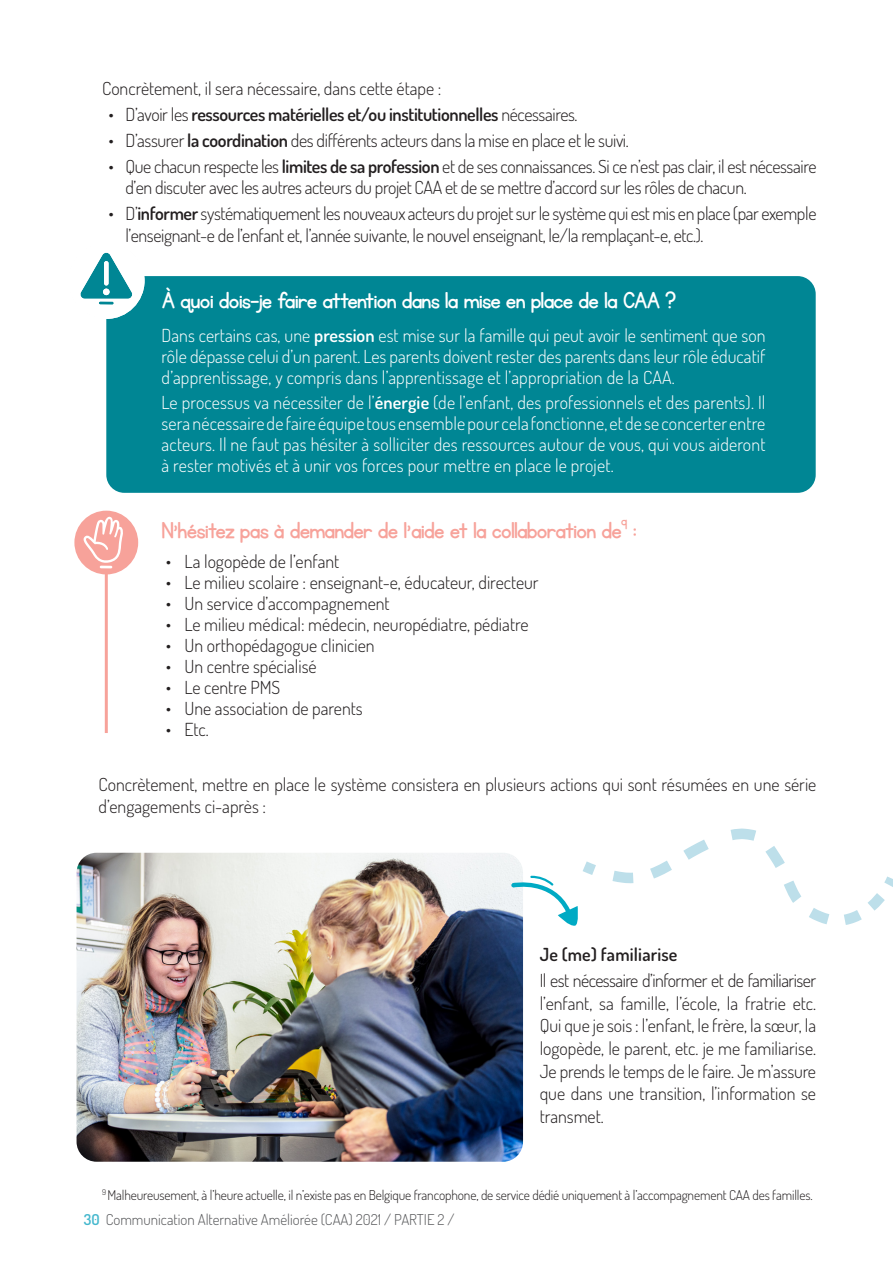
<style>
.page{position:relative;width:893px;height:1263px;background:#fff}
.page>*{position:absolute;margin:0;border:0;box-sizing:border-box;transform-origin:0 0}
.t1{font:27px "KG Primary Penmanship";letter-spacing:-.03em;color:#fff}
.t2{font:27px "KG Primary Penmanship";letter-spacing:-.03em;color:#f7a29a}
.t3{font:300 18px/22.5px "Dosis";letter-spacing:-.01em;color:#231f20}
.t4{font:300 18px/21px "Dosis";letter-spacing:.01em;color:#fff;text-align:justify}
.t5{font:600 18px "Dosis";letter-spacing:-.02em;color:#231f20}
.t6{font:600 18px "Dosis";letter-spacing:.01em;color:#231f20}
.t7{font:300 15px "Dosis";color:#57585a}
.t8{font:300 13.5px "Dosis";letter-spacing:-.01em;color:#231f20}
.s1{font-weight:300}
.s2{font-weight:600}
.s3{font-weight:600;color:#43b7cd}
</style>
<div class="page">
<div style="left:106px;top:276px;width:710px;height:217px;background:#008694;border-radius:18px"></div>
<img style="left:77px;top:853px;width:446px;height:309px">
<svg style="left:80px;top:252px;width:65px;height:67px"></svg>
<hr style="left:105px;top:534px;width:3px;height:199px;background:#f7a29a">
<div style="left:74px;top:511px;width:64px;height:63px;background:#f7a29a;border-radius:50%"></div>
<svg style="left:83px;top:517px;width:40px;height:51px"></svg>
<svg style="left:511px;top:828px;width:382px;height:105px"></svg>
<p class="t3" style="left:102px;top:77px;width:341px">Concrètement, il sera nécessaire, dans cette étape :</p>
<p class="t5" style="left:108px;top:103px;width:471px"><span class="s1">• D’avoir les</span> ressources matérielles et/ou institutionnelles <span class="s1">nécessaires.</span></p>
<p class="t3" style="left:108px;top:128px;width:522px">• D’assurer <span class="s2">la coordination</span> des différents acteurs dans la mise en place et le suivi.</p>
<p class="t3" style="left:125px;top:155px;width:693px;line-height:21.6px;text-indent:-17px">• Que chacun respecte les <span class="s2">limites de sa profession</span> et de ses connaissances. Si ce n’est pas clair, il est nécessaire d’en discuter avec les autres acteurs du projet CAA et de se mettre d’accord sur les rôles de chacun.</p>
<p class="t3" style="left:125px;top:202px;width:692px;line-height:21.6px;text-indent:-17px">• D’<span class="s2">informer</span> systématiquement les nouveaux acteurs du projet sur le système qui est mis en place (par exemple l’enseignant-e de l’enfant et, l’année suivante, le nouvel enseignant, le/la remplaçant-e, etc.).</p>
<h1 class="t1" style="left:162px;top:287px;width:516px">À quoi dois-je faire attention dans la mise en place de la CAA ?</h1>
<p class="t4" style="left:162px;top:324px;width:605px">Dans certains cas, une <span class="s2">pression</span> est mise sur la famille qui peut avoir le sentiment que son rôle dépasse celui d’un parent. Les parents doivent rester des parents dans leur rôle éducatif d’apprentissage, y compris dans l’apprentissage et l’appropriation de la CAA.</p>
<p class="t4" style="left:162px;top:391px;width:605px">Le processus va nécessiter de l’<span class="s2">énergie</span> (de l’enfant, des professionnels et des parents). Il sera nécessaire de faire équipe tous ensemble pour cela fonctionne, et de se concerter entre acteurs. Il ne faut pas hésiter à solliciter des ressources autour de vous, qui vous aideront à rester motivés et à unir vos forces pour mettre en place le projet.</p>
<h1 class="t2" style="left:162px;top:517px;width:477px">N’hésitez pas à demander de l’aide et la collaboration de<sup>9</sup> :</h1>
<p class="t3" style="left:166px;top:549px;width:175px">• La logopède de l’enfant</p>
<p class="t3" style="left:166px;top:570px;width:374px">• Le milieu scolaire : enseignant-e, éducateur, directeur</p>
<p class="t3" style="left:166px;top:591px;width:225px">• Un service d’accompagnement</p>
<p class="t3" style="left:166px;top:612px;width:364px">• Le milieu médical: médecin, neuropédiatre, pédiatre</p>
<p class="t3" style="left:166px;top:633px;width:210px">• Un orthopédagogue clinicien</p>
<p class="t3" style="left:166px;top:654px;width:152px">• Un centre spécialisé</p>
<p class="t3" style="left:166px;top:675px;width:116px">• Le centre PMS</p>
<p class="t3" style="left:166px;top:696px;width:198px">• Une association de parents</p>
<p class="t3" style="left:166px;top:717px;width:44px">• Etc.</p>
<p class="t3" style="left:98px;top:773px;width:719px;line-height:21.6px">Concrètement, mettre en place le système consistera en plusieurs actions qui sont résumées en une série d’engagements ci-après :</p>
<p class="t6" style="left:540px;top:942px;width:139px">Je (me) familiarise</p>
<p class="t3" style="left:540px;top:969px;width:278px;text-align:justify">Il est nécessaire d’informer et de familiariser l’enfant, sa famille, l’école, la fratrie etc.<br>Qui que je sois : l’enfant, le frère, la sœur, la logopède, le parent, etc. je me familiarise.<br>Je prends le temps de le faire. Je m’assure que dans une transition, l’information se transmet.</p>
<p class="t8" style="left:102px;top:1186px;width:712px"><sup>9</sup> Malheureusement, à l’heure actuelle, il n’existe pas en Belgique francophone, de service dédié uniquement à l’accompagnement CAA des familles.</p>
<p class="t7" style="left:84px;top:1210px;width:372px"><span class="s3">30</span> Communication Alternative Améliorée (CAA) 2021 / PARTIE 2 /</p>
</div>
